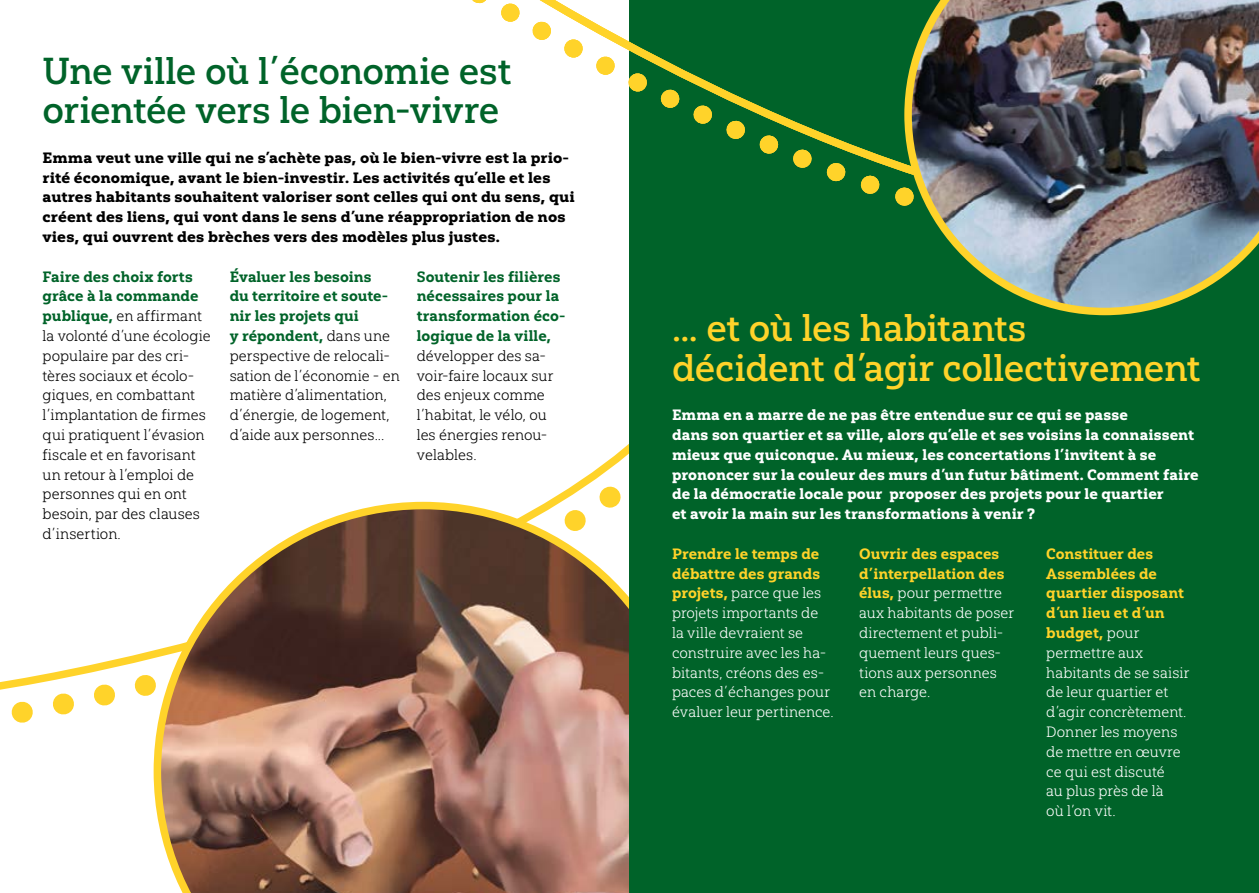
<style>
.page{position:relative;width:1259px;height:893px;background:#fff}
.page>*{position:absolute;margin:0;border:0;box-sizing:border-box;transform-origin:0 0}
.t1{font:37.5px/39.6px "Yorkten Slab Nor Med";letter-spacing:-.015em;color:#006329}
.t2{font:37.5px/39.6px "Yorkten Slab Nor Med";letter-spacing:-.01em;color:#ffd32a}
.t3{font:15px/19.8px "Yorkten Slab Nor Lig";letter-spacing:.005em;color:#000}
.t4{font:15px/19.8px "Yorkten Slab Nor Lig";letter-spacing:.005em;color:#fff}
.t5{font:15px/19.8px "Yorkten Slab Nor Bla";letter-spacing:.005em;color:#fff}
.t6{font:15px/19.8px "Yorkten Slab Nor Bla";color:#000;scale:1.04 1}
.t7{font:15px/19.8px "Yorkten Slab Nor Ex B";color:#006329}
.t8{font:15px/19.8px "Yorkten Slab Nor Ex B";letter-spacing:.005em;color:#ffd32a}
.s1{font-family:"Yorkten Slab Nor Lig";color:#000}
.s2{font-family:"Yorkten Slab Nor Ex B";color:#006329}
.s3{font-family:"Yorkten Slab Nor Lig";color:#fff}
.s4{font-family:"Yorkten Slab Nor Ex B";color:#ffd32a}
</style>
<div class="page">
<svg style="left:0;top:444px;width:629px;height:279px"></svg>
<svg style="left:154px;top:502px;width:475px;height:391px;background:#9e7a67"></svg>
<div style="left:629px;top:0;width:630px;height:893px;background:#006329"></div>
<svg style="left:472px;top:0;width:432px;height:206px"></svg>
<img style="left:904px;top:0;width:355px;height:315px">
<h1 class="t1" style="left:43px;top:51px;width:470px">Une ville où l’économie est orientée vers le bien-vivre</h1>
<p class="t6" style="left:43px;top:147px;width:513px">Emma veut une ville qui ne s’achète pas, où le bien-vivre est la prio&shy;rité économique, avant le bien-investir. Les activités qu’elle et les autres habitants souhaitent valoriser sont celles qui ont du sens, qui créent des liens, qui vont dans le sens d’une réappropriation de nos vies, qui ouvrent des brèches vers des modèles plus justes.</p>
<p class="t7" style="left:230px;top:266px;width:162px">Évaluer les besoins du territoire et soute&shy;nir les projets qui<br>y répondent, <span class="s1">dans une</span></p>
<p class="t3" style="left:230px;top:346px;width:172px">perspective de relocali&shy;sation de l’économie - en matière d’alimentation, d’énergie, de logement, d’aide aux personnes...</p>
<p class="t7" style="left:43px;top:266px;width:157px">Faire des choix forts grâce à la commande</p>
<p class="t3" style="left:43px;top:306px;width:170px"><span class="s2">publique,</span> en affirmant la volonté d’une écologie populaire par des cri&shy;tères sociaux et écolo&shy;giques, en combattant l’implantation de firmes qui pratiquent l’évasion fiscale et en favorisant un retour à l’emploi de personnes qui en ont besoin, par des clauses d’insertion.</p>
<h1 class="t2" style="left:672px;top:308px;width:530px">... et où les habitants<br>décident d’agir collectivement</h1>
<p class="t7" style="left:417px;top:266px;width:150px">Soutenir les filières nécessaires pour la transformation éco&shy;logique de la ville,</p>
<p class="t3" style="left:417px;top:346px;width:138px">développer des sa&shy;voir-faire locaux sur des enjeux comme l’habitat, le vélo, ou les énergies renou&shy;velables.</p>
<p class="t5" style="left:672px;top:405px;width:528px">Emma en a marre de ne pas être entendue sur ce qui se passe<br>dans son quartier et sa ville, alors qu’elle et ses voisins la connaissent mieux que quiconque. Au mieux, les concertations l’invitent à se prononcer sur la couleur des murs d’un futur bâtiment. Comment faire de la démocratie locale pour proposer des projets pour le quartier<br>et avoir la main sur les transformations à venir ?</p>
<p class="t8" style="left:1046px;top:544px;width:139px">Constituer des<br>Assemblées de quartier disposant d’un lieu et d’un budget, <span class="s3">pour</span></p>
<p class="t4" style="left:1046px;top:643px;width:145px">permettre aux habitants de se saisir de leur quartier et d’agir concrètement.<br>Donner les moyens de mettre en œuvre ce qui est discuté<br>au plus près de là<br>où l’on vit.</p>
<p class="t8" style="left:672px;top:544px;width:150px">Prendre le temps de débattre des grands</p>
<p class="t4" style="left:672px;top:583px;width:163px"><span class="s4">projets,</span> parce que les projets importants de la ville devraient se construire avec les ha&shy;bitants, créons des es&shy;paces d’échanges pour évaluer leur pertinence.</p>
<p class="t8" style="left:859px;top:544px;width:147px">Ouvrir des espaces d’interpellation des</p>
<p class="t4" style="left:859px;top:583px;width:157px"><span class="s4">élus,</span> pour permettre aux habitants de poser directement et publi&shy;quement leurs ques&shy;tions aux personnes en charge.</p>
</div>
